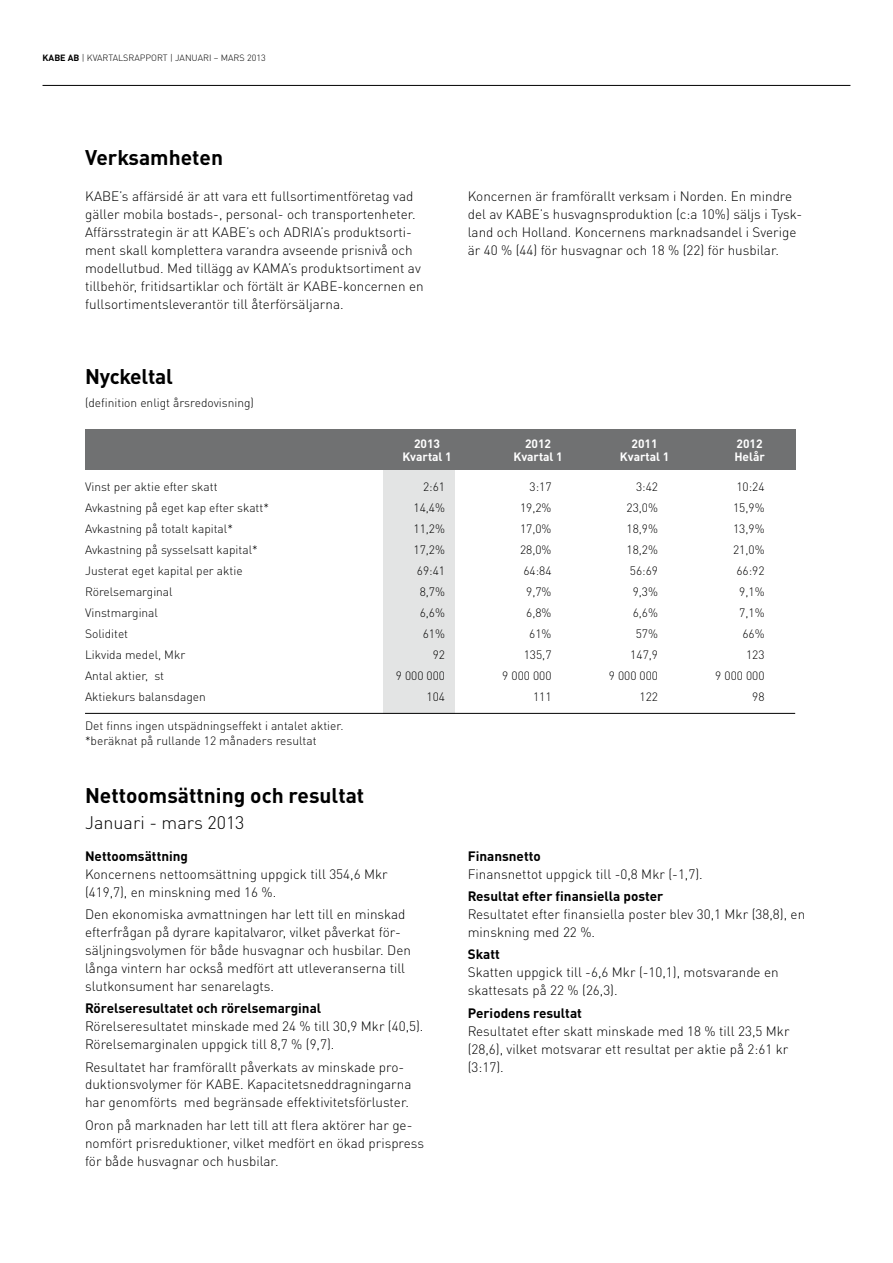
<style>
.page{position:relative;width:893px;height:1263px;background:#fff}
.page>*{position:absolute;margin:0;border:0;box-sizing:border-box;transform-origin:0 0}
.t1{font:700 21px "DINOT";color:#000}
.t2{font:300 18px "DINOT";color:#000}
.t3{font:300 13.5px/18px "DINOT";color:#000}
.t4{font:700 13.5px "DINOT";color:#000}
.t5{font:300 12px/14.4px "DINOT";color:#000}
.t6{font:700 12px "DINOT";color:#fff}
.t7{font:300 9px "DINOT";color:#000}
.s1{font-weight:700}
</style>
<div class="page">
<hr style="left:43px;top:85px;width:807px;height:1px;background:#000">
<div style="left:383px;top:429px;width:72px;height:285px;background:#e3e4e4"></div>
<div style="left:85px;top:429px;width:710px;height:41px;background:#707172"></div>
<hr style="left:85px;top:713px;width:710px;height:1px;background:#000">
<p class="t7" style="left:43px;top:52px;width:225px"><span class="s1">KABE AB</span> | KVARTALSRAPPORT | JANUARI – MARS 2013</p>
<h1 class="t1" style="left:85px;top:144px;width:140px">Verksamheten</h1>
<p class="t3" style="left:85px;top:187px;width:340px">KABE’s affärsidé är att vara ett fullsortimentföretag vad gäller mobila bostads-, personal- och transportenheter.<br>Affärsstrategin är att KABE’s och ADRIA’s produktsorti&shy;ment skall komplettera varandra avseende prisnivå och modellutbud. Med tillägg av KAMA’s produktsortiment av tillbehör, fritidsartiklar och förtält är KABE-koncernen en fullsortimentsleverantör till återförsäljarna.</p>
<h1 class="t1" style="left:85px;top:363px;width:90px">Nyckeltal</h1>
<p class="t5" style="left:85px;top:395px;width:170px">(definition enligt årsredovisning)</p>
<p class="t3" style="left:468px;top:187px;width:336px">Koncernen är framförallt verksam i Norden. En mindre del av KABE’s husvagnsproduktion (c:a 10%) säljs i Tysk&shy;land och Holland. Koncernens marknadsandel i Sverige är 40 % (44) för husvagnar och 18 % (22) för husbilar.</p>
<p class="t6" style="left:414px;top:436px;width:28px">2013</p>
<p class="t6" style="left:525px;top:436px;width:28px">2012</p>
<p class="t6" style="left:632px;top:436px;width:28px">2011</p>
<p class="t6" style="left:737px;top:436px;width:28px">2012</p>
<p class="t6" style="left:402px;top:449px;width:51px">Kvartal 1</p>
<p class="t6" style="left:513px;top:449px;width:51px">Kvartal 1</p>
<p class="t6" style="left:620px;top:449px;width:51px">Kvartal 1</p>
<p class="t6" style="left:734px;top:449px;width:32px">Helår</p>
<p class="t5" style="left:85px;top:479px;width:134px">Vinst per aktie efter skatt</p>
<p class="t5" style="left:423px;top:479px;width:24px">2:61</p>
<p class="t5" style="left:530px;top:479px;width:24px">3:17</p>
<p class="t5" style="left:636px;top:479px;width:24px">3:42</p>
<p class="t5" style="left:736px;top:479px;width:30px">10:24</p>
<p class="t5" style="left:85px;top:500px;width:185px">Avkastning på eget kap efter skatt*</p>
<p class="t5" style="left:414px;top:500px;width:33px">14,4%</p>
<p class="t5" style="left:520px;top:500px;width:33px">19,2%</p>
<p class="t5" style="left:627px;top:500px;width:33px">23,0%</p>
<p class="t5" style="left:733px;top:500px;width:33px">15,9%</p>
<p class="t5" style="left:85px;top:521px;width:149px">Avkastning på totalt kapital*</p>
<p class="t5" style="left:414px;top:521px;width:33px">11,2%</p>
<p class="t5" style="left:520px;top:521px;width:33px">17,0%</p>
<p class="t5" style="left:627px;top:521px;width:33px">18,9%</p>
<p class="t5" style="left:733px;top:521px;width:33px">13,9%</p>
<p class="t5" style="left:85px;top:542px;width:174px">Avkastning på sysselsatt kapital*</p>
<p class="t5" style="left:414px;top:542px;width:33px">17,2%</p>
<p class="t5" style="left:520px;top:542px;width:33px">28,0%</p>
<p class="t5" style="left:627px;top:542px;width:33px">18,2%</p>
<p class="t5" style="left:733px;top:542px;width:33px">21,0%</p>
<p class="t5" style="left:85px;top:563px;width:159px">Justerat eget kapital per aktie</p>
<p class="t5" style="left:417px;top:563px;width:30px">69:41</p>
<p class="t5" style="left:523px;top:563px;width:30px">64:84</p>
<p class="t5" style="left:630px;top:563px;width:30px">56:69</p>
<p class="t5" style="left:736px;top:563px;width:30px">66:92</p>
<p class="t5" style="left:85px;top:584px;width:89px">Rörelsemarginal</p>
<p class="t5" style="left:420px;top:584px;width:27px">8,7%</p>
<p class="t5" style="left:526px;top:584px;width:27px">9,7%</p>
<p class="t5" style="left:633px;top:584px;width:27px">9,3%</p>
<p class="t5" style="left:739px;top:584px;width:27px">9,1%</p>
<p class="t5" style="left:85px;top:605px;width:74px">Vinstmarginal</p>
<p class="t5" style="left:420px;top:605px;width:27px">6,6%</p>
<p class="t5" style="left:526px;top:605px;width:27px">6,8%</p>
<p class="t5" style="left:633px;top:605px;width:27px">6,6%</p>
<p class="t5" style="left:739px;top:605px;width:27px">7,1%</p>
<p class="t5" style="left:85px;top:626px;width:45px">Soliditet</p>
<p class="t5" style="left:423px;top:626px;width:24px">61%</p>
<p class="t5" style="left:529px;top:626px;width:24px">61%</p>
<p class="t5" style="left:636px;top:626px;width:24px">57%</p>
<p class="t5" style="left:742px;top:626px;width:24px">66%</p>
<p class="t5" style="left:85px;top:647px;width:102px">Likvida medel, Mkr</p>
<p class="t5" style="left:433px;top:647px;width:14px">92</p>
<p class="t5" style="left:524px;top:647px;width:29px">135,7</p>
<p class="t5" style="left:630px;top:647px;width:29px">147,9</p>
<p class="t5" style="left:746px;top:647px;width:20px">123</p>
<p class="t5" style="left:85px;top:668px;width:81px">Antal aktier, st</p>
<p class="t5" style="left:396px;top:668px;width:51px">9 000 000</p>
<p class="t5" style="left:502px;top:668px;width:51px">9 000 000</p>
<p class="t5" style="left:609px;top:668px;width:51px">9 000 000</p>
<p class="t5" style="left:715px;top:668px;width:51px">9 000 000</p>
<p class="t5" style="left:85px;top:689px;width:122px">Aktiekurs balansdagen</p>
<p class="t5" style="left:427px;top:689px;width:20px">104</p>
<p class="t5" style="left:533px;top:689px;width:20px">111</p>
<p class="t5" style="left:640px;top:689px;width:20px">122</p>
<p class="t5" style="left:752px;top:689px;width:14px">98</p>
<p class="t5" style="left:85px;top:719px;width:260px">Det finns ingen utspädningseffekt i antalet aktier. *beräknat på rullande 12 månaders resultat</p>
<h1 class="t1" style="left:85px;top:781px;width:281px">Nettoomsättning och resultat</h1>
<h2 class="t2" style="left:85px;top:811px;width:161px">Januari - mars 2013</h2>
<p class="t4" style="left:85px;top:847px;width:105px">Nettoomsättning</p>
<p class="t3" style="left:85px;top:865px;width:304px">Koncernens nettoomsättning uppgick till 354,6 Mkr (419,7), en minskning med 16 %.</p>
<p class="t3" style="left:85px;top:905px;width:327px">Den ekonomiska avmattningen har lett till en minskad efterfrågan på dyrare kapitalvaror, vilket påverkat för&shy;säljningsvolymen för både husvagnar och husbilar. Den långa vintern har också medfört att utleveranserna till slutkonsument har senarelagts.</p>
<p class="t4" style="left:85px;top:999px;width:238px">Rörelseresultatet och rörelsemarginal</p>
<p class="t3" style="left:85px;top:1017px;width:340px">Rörelseresultatet minskade med 24 % till 30,9 Mkr (40,5).<br>Rörelsemarginalen uppgick till 8,7 % (9,7).</p>
<p class="t3" style="left:85px;top:1057px;width:328px">Resultatet har framförallt påverkats av minskade pro&shy;duktionsvolymer för KABE. Kapacitetsneddragningarna har genomförts med begränsade effektivitetsförluster.</p>
<p class="t3" style="left:85px;top:1116px;width:341px">Oron på marknaden har lett till att flera aktörer har ge&shy;nomfört prisreduktioner, vilket medfört en ökad prispress för både husvagnar och husbilar.</p>
<p class="t4" style="left:468px;top:847px;width:75px">Finansnetto</p>
<p class="t3" style="left:468px;top:865px;width:237px">Finansnettot uppgick till -0,8 Mkr (-1,7).</p>
<p class="t4" style="left:468px;top:887px;width:197px">Resultat efter finansiella poster</p>
<p class="t3" style="left:468px;top:905px;width:339px">Resultatet efter finansiella poster blev 30,1 Mkr (38,8), en minskning med 22 %.</p>
<p class="t4" style="left:468px;top:945px;width:34px">Skatt</p>
<p class="t3" style="left:468px;top:963px;width:312px">Skatten uppgick till -6,6 Mkr (-10,1), motsvarande en skattesats på 22 % (26,3).</p>
<p class="t4" style="left:468px;top:1004px;width:116px">Periodens resultat</p>
<p class="t3" style="left:468px;top:1021px;width:323px;text-align:justify">Resultatet efter skatt minskade med 18 % till 23,5 Mkr (28,6), vilket motsvarar ett resultat per aktie på 2:61 kr (3:17).</p>
</div>
